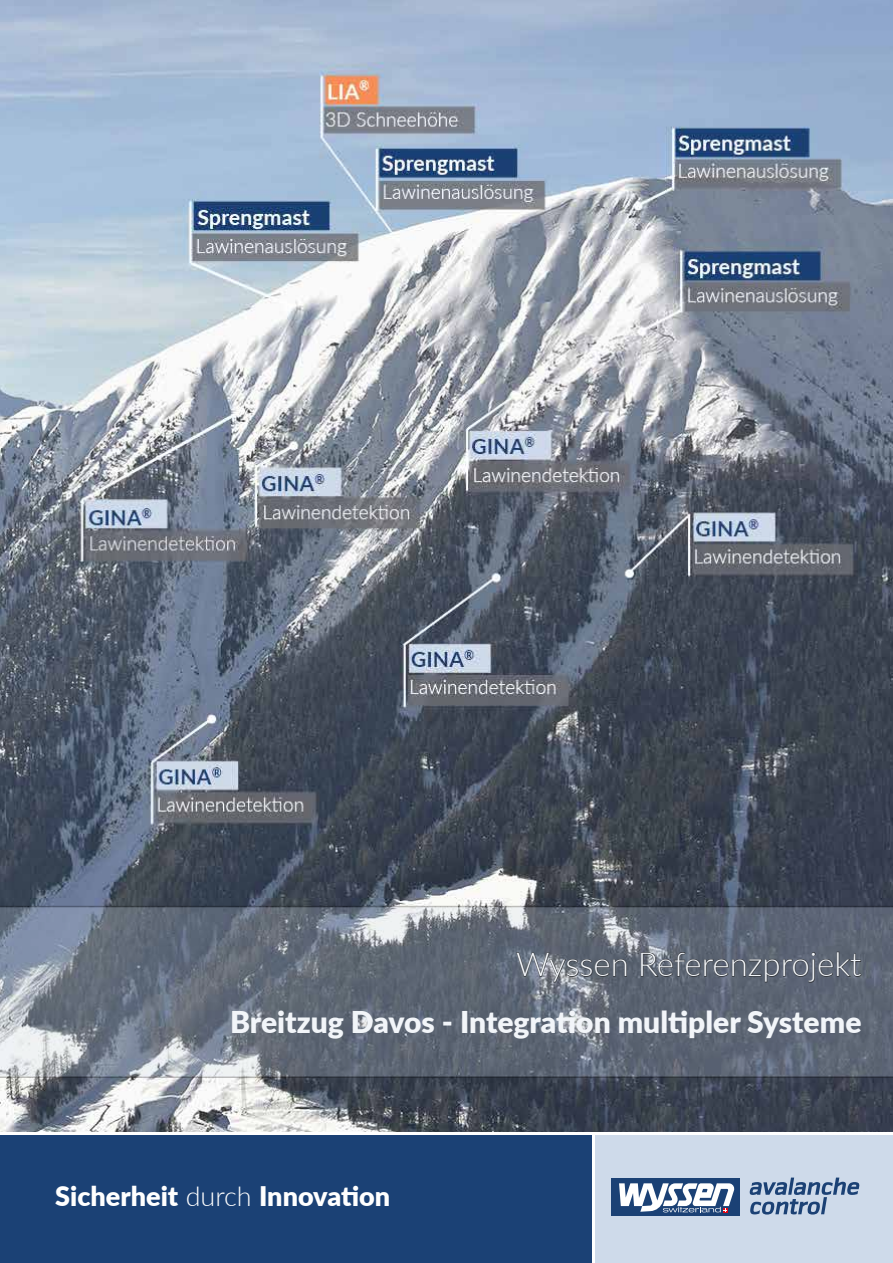
<style>
.page{position:relative;width:893px;height:1263px;background:#fff}
.page>*{position:absolute;margin:0;border:0;box-sizing:border-box;transform-origin:0 0}
.t1{font:300 33px "Lato";color:#fff}
.t2{font:900 30px "Lato";color:#fff}
.t3{font:900 27px "Lato";color:#fff}
.s1{font-weight:300}
</style>
<div class="page">
<div style="left:0;top:1135px;width:591px;height:128px;background:#1b4175"></div>
<div style="left:595px;top:1135px;width:298px;height:128px;background:#cedaea"></div>
<div style="left:612px;top:1178px;width:128px;height:37px;background:#1b4175"></div>
<svg style="left:750px;top:1177px;width:109px;height:37px"></svg>
<svg style="left:619px;top:1183px;width:116px;height:29px"></svg>
<img style="left:0;top:0;width:893px;height:1131px">
<svg style="left:0;top:906px;width:893px;height:172px;background:#6b7481"></svg>
<p class="t1" style="left:516px;top:941px;width:347px">Wyssen Referenzprojekt</p>
<p class="t2" style="left:230px;top:1000px;width:633px">Breitzug Davos - Integration multipler Systeme</p>
<p class="t3" style="left:55px;top:1175px;width:337px">Sicherheit <span class="s1">durch</span> Innovation</p>
</div>
